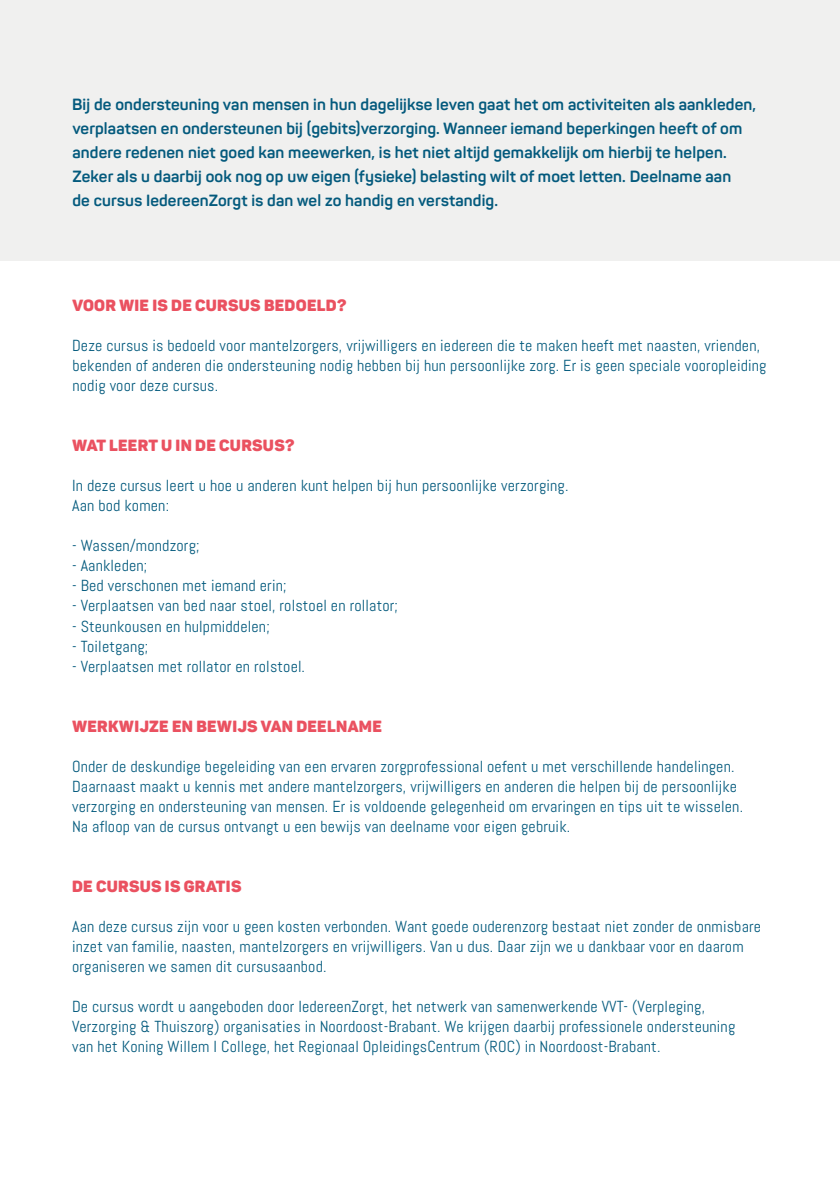
<style>
.page{position:relative;width:840px;height:1191px;background:#fff}
.page>*{position:absolute;margin:0;border:0;box-sizing:border-box;transform-origin:0 0}
.t1{font:16px/20px "Abel";letter-spacing:.01em;color:#045a7d}
.t2{font:700 16px/24px "Panton";letter-spacing:.01em;color:#045a7d}
.t3{font:900 16px "Panton";letter-spacing:.02em;color:#ea5160}
</style>
<div class="page">
<hr style="left:839px;top:454px;width:1px;height:205px;background:#f0f0ef">
<div style="left:0;top:0;width:839px;height:261px;background:#f0f0ef"></div>
<p class="t2" style="left:72px;top:92px;width:685px">Bij de ondersteuning van mensen in hun dagelijkse leven gaat het om activiteiten als aankleden, verplaatsen en ondersteunen bij (gebits)verzorging. Wanneer iemand beperkingen heeft of om andere redenen niet goed kan meewerken, is het niet altijd gemakkelijk om hierbij te helpen.<br>Zeker als u daarbij ook nog op uw eigen (fysieke) belasting wilt of moet letten. Deelname aan<br>de cursus IedereenZorgt is dan wel zo handig en verstandig.</p>
<p class="t3" style="left:72px;top:295px;width:275px">VOOR WIE IS DE CURSUS BEDOELD?</p>
<p class="t1" style="left:72px;top:336px;width:695px">Deze cursus is bedoeld voor mantelzorgers, vrijwilligers en iedereen die te maken heeft met naasten, vrienden, bekenden of anderen die ondersteuning nodig hebben bij hun persoonlijke zorg. Er is geen speciale vooropleiding nodig voor deze cursus.</p>
<p class="t3" style="left:72px;top:435px;width:224px">WAT LEERT U IN DE CURSUS?</p>
<p class="t1" style="left:72px;top:476px;width:497px">In deze cursus leert u hoe u anderen kunt helpen bij hun persoonlijke verzorging.<br>Aan bod komen:</p>
<p class="t1" style="left:72px;top:536px;width:129px">- Wassen/mondzorg;</p>
<p class="t1" style="left:72px;top:556px;width:77px">- Aankleden;</p>
<p class="t1" style="left:72px;top:576px;width:216px">- Bed verschonen met iemand erin;</p>
<p class="t1" style="left:72px;top:596px;width:327px">- Verplaatsen van bed naar stoel, rolstoel en rollator;</p>
<p class="t1" style="left:72px;top:616px;width:199px">- Steunkousen en hulpmiddelen;</p>
<p class="t1" style="left:72px;top:636px;width:78px">- Toiletgang;</p>
<p class="t1" style="left:72px;top:656px;width:234px">- Verplaatsen met rollator en rolstoel.</p>
<p class="t3" style="left:72px;top:715px;width:311px">WERKWIJZE EN BEWIJS VAN DEELNAME</p>
<p class="t1" style="left:72px;top:756px;width:672px">Onder de deskundige begeleiding van een ervaren zorgprofessional oefent u met verschillende handelingen.<br>Daarnaast maakt u kennis met andere mantelzorgers, vrijwilligers en anderen die helpen bij de persoonlijke verzorging en ondersteuning van mensen. Er is voldoende gelegenheid om ervaringen en tips uit te wisselen.<br>Na afloop van de cursus ontvangt u een bewijs van deelname voor eigen gebruik.</p>
<p class="t3" style="left:72px;top:875px;width:171px">DE CURSUS IS GRATIS</p>
<p class="t1" style="left:72px;top:916px;width:690px">Aan deze cursus zijn voor u geen kosten verbonden. Want goede ouderenzorg bestaat niet zonder de onmisbare inzet van familie, naasten, mantelzorgers en vrijwilligers. Van u dus. Daar zijn we u dankbaar voor en daarom organiseren we samen dit cursusaanbod.</p>
<p class="t1" style="left:72px;top:996px;width:664px">De cursus wordt u aangeboden door IedereenZorgt, het netwerk van samenwerkende VVT- (Verpleging,<br>Verzorging &amp; Thuiszorg) organisaties in Noordoost-Brabant. We krijgen daarbij professionele ondersteuning van het Koning Willem I College, het Regionaal OpleidingsCentrum (ROC) in Noordoost-Brabant.</p>
</div>
